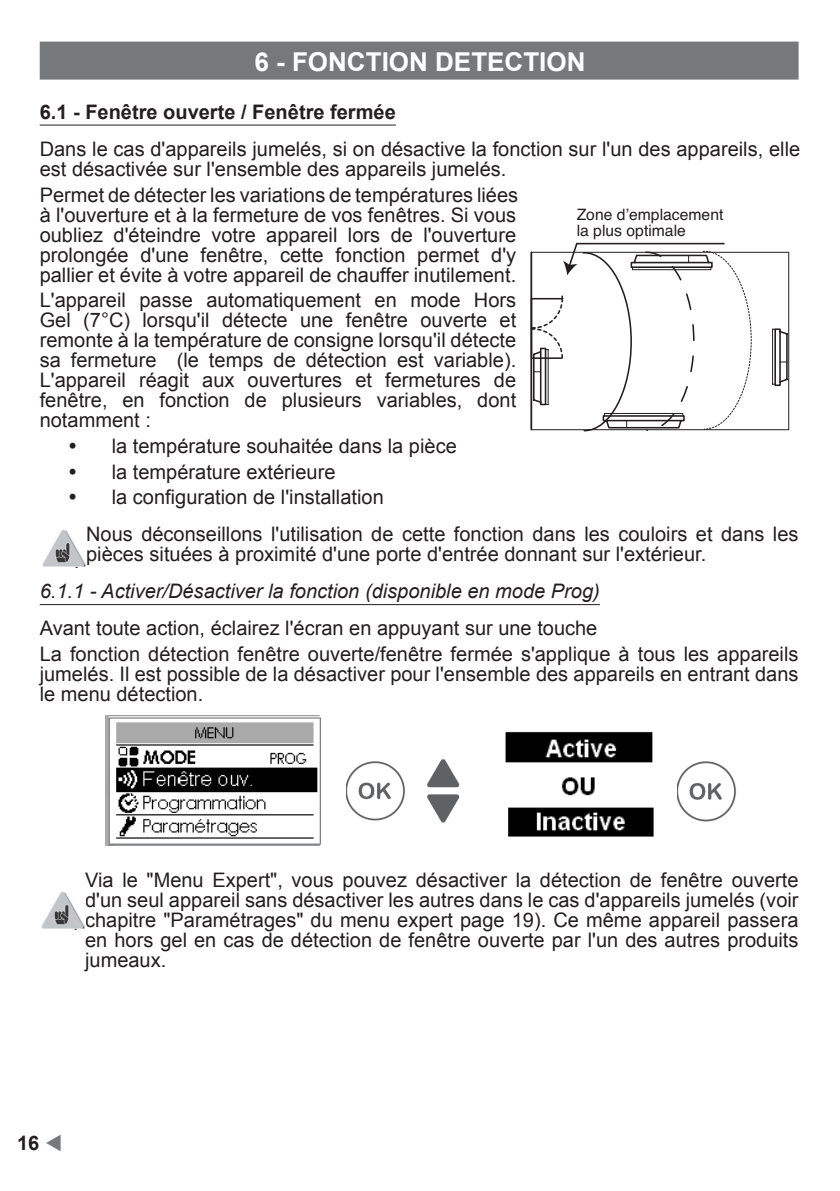
<style>
.page{position:relative;width:840px;height:1191px;background:#fff}
.page>*{position:absolute;margin:0;border:0;box-sizing:border-box;transform-origin:0 0}
.t1{font:700 26px "Arial";color:#fff}
.t2{font:20px/20px "Arial";color:#231f20}
.t3{font:italic 20px "Arial";color:#231f20}
.t4{font:700 20px "Arial";color:#231f20}
.t5{font:15.8px/16.6px "Helvetica";color:#231f20}
.s1{color:#767879}
</style>
<div class="page">
<div style="left:40px;top:42px;width:758px;height:38px;background:#767879"></div>
<hr style="left:40px;top:125px;width:355px;height:1px;background:#231f20">
<hr style="left:40px;top:604px;width:559px;height:1px;background:#231f20">
<img style="left:42px;top:530px;width:44px;height:37px">
<img style="left:106px;top:715px;width:214px;height:131px">
<img style="left:346px;top:761px;width:59px;height:60px">
<img style="left:427px;top:759px;width:33px;height:64px">
<img style="left:505px;top:731px;width:149px;height:106px">
<img style="left:677px;top:761px;width:59px;height:60px">
<img style="left:41px;top:892px;width:44px;height:37px">
<hr style="left:771px;top:329px;width:1px;height:55px;background:#231f20">
<svg style="left:772px;top:328px;width:16px;height:59px"></svg>
<svg style="left:530px;top:242px;width:221px;height:189px"></svg>
<h1 class="t1" style="left:254px;top:44px;width:332px">6 - FONCTION DETECTION</h1>
<p class="t4" style="left:40px;top:98px;width:357px">6.1 - Fenêtre ouverte / Fenêtre fermée</p>
<p class="t2" style="left:40px;top:139px;width:761px">Dans le cas d'appareils jumelés, si on désactive la fonction sur l'un des appareils, elle est désactivée sur l'ensemble des appareils jumelés.</p>
<p class="t2" style="left:40px;top:185px;width:479px;text-align:justify">Permet de détecter les variations de températures liées à l'ouverture et à la fermeture de vos fenêtres. Si vous oubliez d'éteindre votre appareil lors de l'ouverture prolongée d'une fenêtre, cette fonction permet d'y pallier et évite à votre appareil de chauffer inutilement.</p>
<p class="t2" style="left:40px;top:290px;width:478px;text-align:justify">L'appareil passe automatiquement en mode Hors Gel (7°C) lorsqu'il détecte une fenêtre ouverte et remonte à la température de consigne lorsqu'il détecte sa fermeture (le temps de détection est variable).<br>L'appareil réagit aux ouvertures et fermetures de fenêtre, en fonction de plusieurs variables, dont notamment :</p>
<p class="t2" style="left:112px;top:433px;width:346px;line-height:25.6px">la température souhaitée dans la pièce la température extérieure<br>la configuration de l'installation</p>
<p class="t2" style="left:86px;top:524px;width:713px">Nous déconseillons l'utilisation de cette fonction dans les couloirs et dans les pièces situées à proximité d'une porte d'entrée donnant sur l'extérieur.</p>
<p class="t3" style="left:40px;top:578px;width:561px">6.1.1 - Activer/Désactiver la fonction (disponible en mode Prog)</p>
<p class="t2" style="left:40px;top:616px;width:759px;line-height:25.6px">Avant toute action, éclairez l'écran en appuyant sur une touche<br>La fonction détection fenêtre ouverte/fenêtre fermée s'applique à tous les appareils</p>
<p class="t2" style="left:40px;top:664px;width:759px">jumelés. Il est possible de la désactiver pour l'ensemble des appareils en entrant dans le menu détection.</p>
<p class="t5" style="left:576px;top:206px;width:148px">Zone d’emplacement la plus optimale</p>
<p class="t2" style="left:85px;top:870px;width:714px;text-align:justify">Via le "Menu Expert", vous pouvez désactiver la détection de fenêtre ouverte d'un seul appareil sans désactiver les autres dans le cas d'appareils jumelés (voir chapitre "Paramétrages" du menu expert page 19). Ce même appareil passera en hors gel en cas de détection de fenêtre ouverte par l'un des autres produits jumeaux.</p>
<p class="t4" style="left:17px;top:1129px;width:47px">16 <span class="s1">▼</span></p>
</div>
